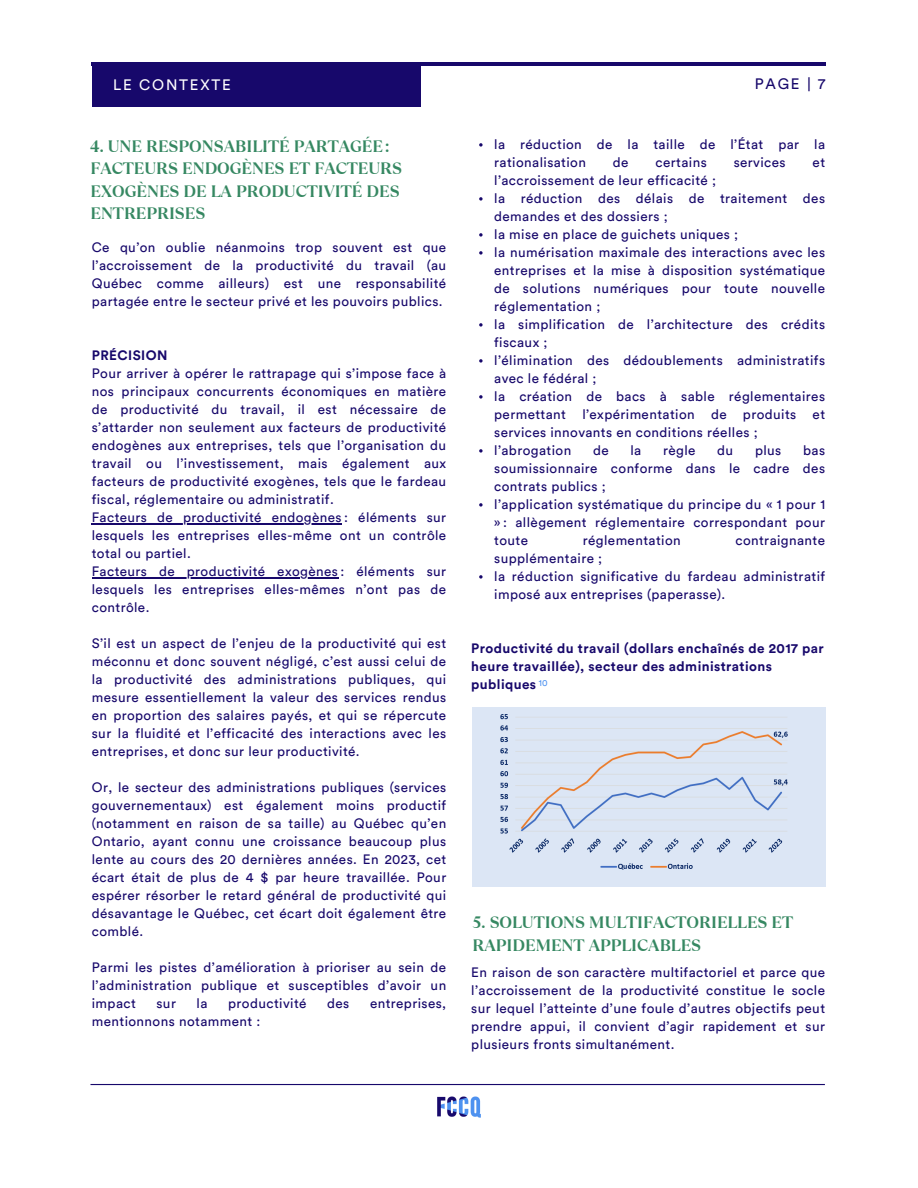
<style>
.page{position:relative;width:918px;height:1188px;background:#fff}
.page>*{position:absolute;margin:0;border:0;box-sizing:border-box;transform-origin:0 0}
.t1{font:700 16.5px/22.5px "TT Ramillas";color:#368862}
.t2{font:15px "Circular Std";letter-spacing:.12em;color:#fff}
.t3{font:15px "Circular Std";color:#17086b}
.t4{font:13.5px/18px "Circular Std";letter-spacing:.03em;color:#17086b;text-align:justify}
.t5{font:700 13.5px/18px "Circular Std";letter-spacing:.03em;color:#17086b}
.t6{font:9px "Circular Std";color:#4e92f0}
.s1{font-weight:700}
</style>
<div class="page">
<div style="left:92px;top:63px;width:328px;height:44px;background:#17086b"></div>
<hr style="left:92px;top:62px;width:734px;height:4px;background:#17086b">
<svg style="left:479px;top:143px;width:4px;height:4px"></svg>
<svg style="left:479px;top:197px;width:4px;height:4px"></svg>
<svg style="left:479px;top:233px;width:4px;height:4px"></svg>
<svg style="left:479px;top:251px;width:4px;height:4px"></svg>
<svg style="left:479px;top:323px;width:4px;height:4px"></svg>
<svg style="left:479px;top:359px;width:4px;height:4px"></svg>
<svg style="left:479px;top:395px;width:4px;height:4px"></svg>
<svg style="left:479px;top:449px;width:4px;height:4px"></svg>
<svg style="left:479px;top:503px;width:4px;height:4px"></svg>
<svg style="left:479px;top:575px;width:4px;height:4px"></svg>
<img style="left:437px;top:1096px;width:44px;height:22px">
<hr style="left:90px;top:1084px;width:735px;height:1px;background:#17086b">
<img style="left:473px;top:707px;width:353px;height:179px">
<hr style="left:92px;top:523px;width:250px;height:2px;background:#17086b">
<hr style="left:92px;top:577px;width:246px;height:2px;background:#17086b">
<h2 class="t2" style="left:113px;top:77px;width:119px">LE CONTEXTE</h2>
<h2 class="t3" style="left:755px;top:77px;width:72px">PAGE | 7</h2>
<h2 class="t1" style="left:90px;top:135px;width:313px">4. UNE RESPONSABILITÉ PARTAGÉE:<br>FACTEURS ENDOGÈNES ET FACTEURS<br>EXOGÈNES DE LA PRODUCTIVITÉ DES<br>ENTREPRISES</h2>
<p class="t4" style="left:92px;top:239px;width:356px">Ce qu’on oublie néanmoins trop souvent est que l’accroissement de la productivité du travail (au Québec comme ailleurs) est une responsabilité partagée entre le secteur privé et les pouvoirs publics.</p>
<p class="t4" style="left:92px;top:347px;width:356px;text-align:left"><span class="s1">PRÉCISION<br></span>Pour arriver à opérer le rattrapage qui s’impose face à nos principaux concurrents économiques en matière de productivité du travail, il est nécessaire de s’attarder non seulement aux facteurs de productivité endogènes aux entreprises, tels que l’organisation du travail ou l’investissement, mais également aux facteurs de productivité exogènes, tels que le fardeau fiscal, réglementaire ou administratif.</p>
<h2 class="t4" style="left:92px;top:509px;width:356px">Facteurs de productivité endogènes : éléments sur lesquels les entreprises elles-même ont un contrôle total ou partiel.</h2>
<h2 class="t4" style="left:92px;top:563px;width:356px">Facteurs de productivité exogènes : éléments sur lesquels les entreprises elles-mêmes n’ont pas de contrôle.</h2>
<h2 class="t4" style="left:92px;top:635px;width:356px">S’il est un aspect de l’enjeu de la productivité qui est méconnu et donc souvent négligé, c’est aussi celui de la productivité des administrations publiques, qui mesure essentiellement la valeur des services rendus en proportion des salaires payés, et qui se répercute sur la fluidité et l’efficacité des interactions avec les entreprises, et donc sur leur productivité.</h2>
<h2 class="t4" style="left:92px;top:779px;width:356px">Or, le secteur des administrations publiques (services gouvernementaux) est également moins productif (notamment en raison de sa taille) au Québec qu’en Ontario, ayant connu une croissance beaucoup plus lente au cours des 20 dernières années. En 2023, cet écart était de plus de 4 $ par heure travaillée. Pour espérer résorber le retard général de productivité qui désavantage le Québec, cet écart doit également être</h2>
<p class="t4" style="left:92px;top:923px;width:53px">comblé.</p>
<p class="t4" style="left:92px;top:959px;width:356px">Parmi les pistes d’amélioration à prioriser au sein de l’administration publique et susceptibles d’avoir un impact</p>
<p class="t4" style="left:156px;top:995px;width:21px">sur</p>
<p class="t4" style="left:197px;top:995px;width:12px">la</p>
<p class="t4" style="left:228px;top:995px;width:80px">productivité</p>
<p class="t4" style="left:327px;top:995px;width:24px">des</p>
<p class="t4" style="left:370px;top:995px;width:78px">entreprises,</p>
<p class="t4" style="left:92px;top:1013px;width:170px">mentionnons notamment :</p>
<p class="t4" style="left:494px;top:136px;width:332px">la réduction de la taille de l’État par la rationalisation</p>
<p class="t4" style="left:613px;top:154px;width:17px">de</p>
<p class="t4" style="left:656px;top:154px;width:53px">certains</p>
<p class="t4" style="left:734px;top:154px;width:53px">services</p>
<p class="t4" style="left:813px;top:154px;width:14px">et</p>
<p class="t4" style="left:494px;top:172px;width:223px">l’accroissement de leur efficacité ;</p>
<h1 class="t4" style="left:494px;top:190px;width:332px">la réduction des délais de traitement des demandes et des dossiers ;</h1>
<h1 class="t4" style="left:494px;top:226px;width:246px">la mise en place de guichets uniques ;</h1>
<h1 class="t4" style="left:494px;top:244px;width:332px">la numérisation maximale des interactions avec les entreprises et la mise à disposition systématique de solutions numériques pour toute nouvelle réglementation ;</h1>
<p class="t4" style="left:494px;top:316px;width:332px">la simplification de l’architecture des crédits fiscaux ;</p>
<p class="t4" style="left:494px;top:352px;width:332px">l’élimination des dédoublements administratifs avec le fédéral ;</p>
<p class="t4" style="left:494px;top:388px;width:332px">la création de bacs à sable réglementaires permettant l’expérimentation de produits et services innovants en conditions réelles ;</p>
<p class="t4" style="left:494px;top:442px;width:79px">l’abrogation</p>
<p class="t4" style="left:593px;top:442px;width:17px">de</p>
<p class="t4" style="left:630px;top:442px;width:12px">la</p>
<p class="t4" style="left:663px;top:442px;width:34px">règle</p>
<p class="t4" style="left:717px;top:442px;width:17px">du</p>
<p class="t4" style="left:755px;top:442px;width:28px">plus</p>
<p class="t4" style="left:494px;top:442px;width:332px;text-indent:309px">bas soumissionnaire conforme dans le cadre des contrats publics ;</p>
<p class="t4" style="left:494px;top:496px;width:332px">l’application systématique du principe du « 1 pour 1 » : allègement réglementaire correspondant pour toute</p>
<p class="t4" style="left:583px;top:532px;width:99px">réglementation</p>
<p class="t4" style="left:735px;top:532px;width:91px">contraignante</p>
<p class="t4" style="left:494px;top:550px;width:109px">supplémentaire ;</p>
<p class="t4" style="left:494px;top:568px;width:332px">la réduction significative du fardeau administratif imposé aux entreprises (paperasse).</p>
<p class="t5" style="left:471px;top:640px;width:354px">Productivité du travail (dollars enchaînés de 2017 par heure travaillée), secteur des administrations publiques</p>
<p class="t6" style="left:539px;top:679px;width:10px">10</p>
<h2 class="t1" style="left:473px;top:911px;width:322px">5. SOLUTIONS MULTIFACTORIELLES ET<br>RAPIDEMENT APPLICABLES</h2>
<p class="t4" style="left:471px;top:964px;width:355px">En raison de son caractère multifactoriel et parce que l’accroissement de la productivité constitue le socle sur lequel l’atteinte d’une foule d’autres objectifs peut prendre appui, il convient d’agir rapidement et sur plusieurs fronts simultanément.</p>
</div>
